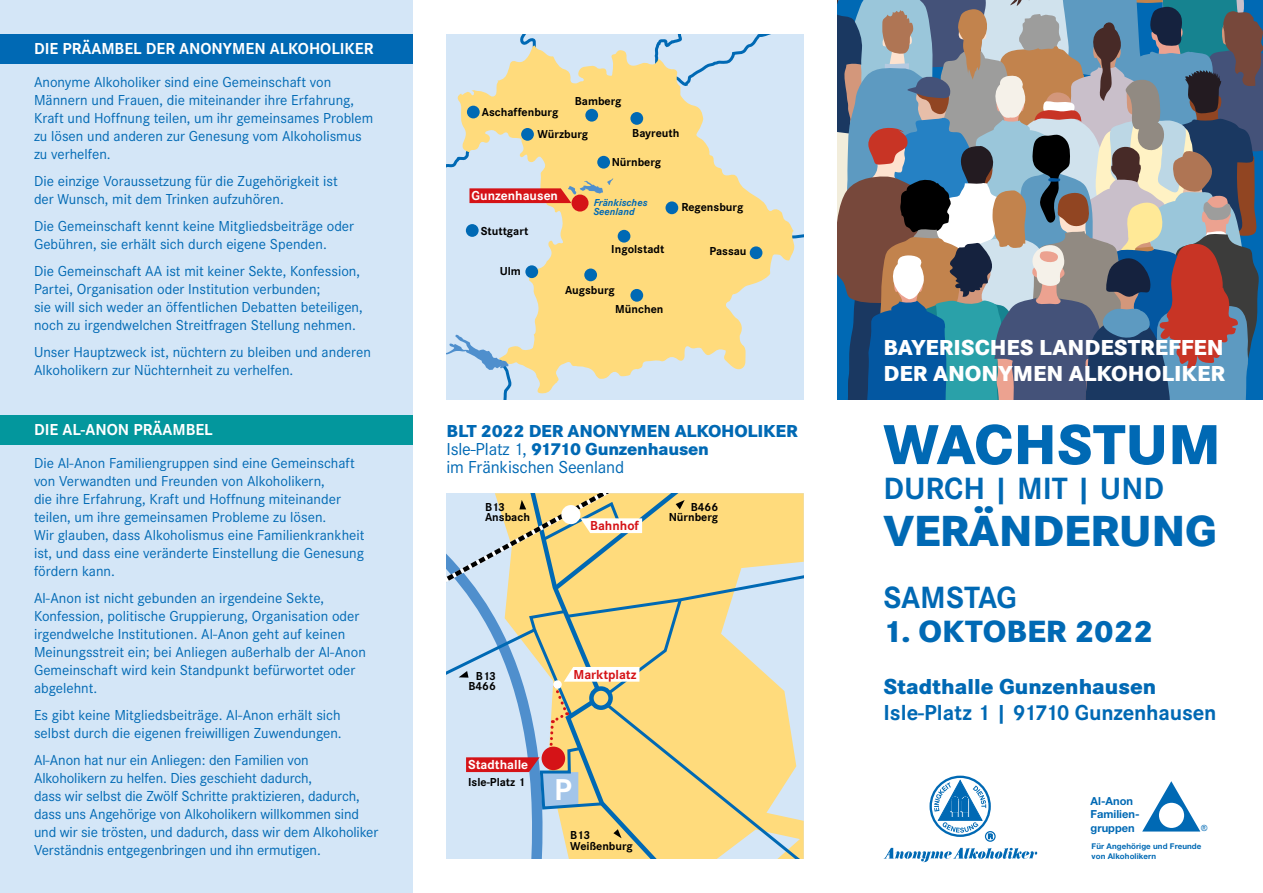
<style>
.page{position:relative;width:1263px;height:893px;background:#fff}
.page>*{position:absolute;margin:0;border:0;box-sizing:border-box;transform-origin:0 0}
.t1{font:800 58.35px "Corporate S";color:#0069b4}
.t2{font:800 45.15px "Corporate S";letter-spacing:-.01em;color:#0069b4}
.t3{font:700 31.95px "Corporate S";color:#0069b4}
.t4{font:800 31.95px "Corporate S";color:#0069b4}
.t5{font:700 31.35px "Corporate S";color:#fff}
.t6{font:800 22.5px/26.1px "Corporate S";color:#fff}
.t7{font:700 22.5px "Corporate S";letter-spacing:-.01em;color:#0069b4}
.t8{font:800 22.5px "Corporate S";color:#0069b4}
.t9{font:800 18px/18px "Corporate S";letter-spacing:-.01em;color:#0069b4}
.t10{font:700 16.5px "Corporate S";color:#fff}
.t11{font:15px/18px "Corporate S";color:#0069b4}
.t12{font:700 13.5px "Corporate S";color:#fff}
.t13{font:700 13.5px "Corporate S";color:#d51317}
.t14{font:700 12px/10.5px "Corporate S";color:#000}
.t15{font:700 11.1px/13.5px "Helvetica Neue";color:#0069b4}
.t16{font:italic 700 10.5px/9px "Corporate S";color:#0069b4}
.t17{font:8.4px "Arial";color:#0069b4}
.t18{font:700 7.95px/9.4px "Helvetica Neue";letter-spacing:.01em;color:#0069b4}
.s1{font-weight:400}
</style>
<div class="page">
<div style="left:0;top:0;width:412px;height:893px;background:#d4e6f7"></div>
<svg style="left:838px;top:0;width:425px;height:400px;background:#717e8c"></svg>
<svg style="left:446px;top:493px;width:358px;height:366px;background:#dfd3a5"></svg>
<div style="left:553px;top:680px;width:9px;height:9px;background:#fff;border-radius:50%"></div>
<div style="left:0;top:34px;width:412px;height:30px;background:#0069b4"></div>
<div style="left:0;top:415px;width:412px;height:30px;background:#03979d"></div>
<div style="left:446px;top:34px;width:358px;height:366px;background:#d4e6f7"></div>
<svg style="left:520px;top:34px;width:16px;height:11px"></svg>
<svg style="left:656px;top:34px;width:115px;height:11px"></svg>
<svg style="left:446px;top:158px;width:11px;height:10px"></svg>
<svg style="left:795px;top:234px;width:9px;height:5px"></svg>
<svg style="left:457px;top:45px;width:338px;height:349px;fill:#ffdb7c"></svg>
<svg style="left:446px;top:335px;width:67px;height:65px"></svg>
<div style="left:571px;top:195px;width:17px;height:17px;background:#d51317;border-radius:50%"></div>
<div style="left:630px;top:289px;width:13px;height:13px;background:#0069b4;border-radius:50%"></div>
<div style="left:525px;top:265px;width:13px;height:13px;background:#0069b4;border-radius:50%"></div>
<div style="left:466px;top:224px;width:13px;height:13px;background:#0069b4;border-radius:50%"></div>
<div style="left:584px;top:269px;width:13px;height:12px;background:#0069b4;border-radius:50%"></div>
<div style="left:750px;top:246px;width:12px;height:13px;background:#0069b4;border-radius:50%"></div>
<div style="left:467px;top:106px;width:13px;height:12px;background:#0069b4;border-radius:50%"></div>
<div style="left:585px;top:109px;width:13px;height:13px;background:#0069b4;border-radius:50%"></div>
<div style="left:630px;top:112px;width:13px;height:13px;background:#0069b4;border-radius:50%"></div>
<div style="left:521px;top:128px;width:13px;height:13px;background:#0069b4;border-radius:50%"></div>
<div style="left:618px;top:230px;width:12px;height:13px;background:#0069b4;border-radius:50%"></div>
<div style="left:665px;top:201px;width:13px;height:13px;background:#0069b4;border-radius:50%"></div>
<div style="left:597px;top:156px;width:13px;height:13px;background:#0069b4;border-radius:50%"></div>
<svg style="left:469px;top:178px;width:144px;height:25px"></svg>
<div style="left:929px;top:776px;width:62px;height:61px;border:2px solid #0069b4;border-radius:50%"></div>
<div style="left:985px;top:831px;width:11px;height:11px;border:1px solid #0069b4;border-radius:50%"></div>
<svg style="left:934px;top:780px;width:59px;height:59px"></svg>
<svg style="left:883px;top:848px;width:154px;height:14px"></svg>
<svg style="left:1142px;top:781px;width:58px;height:50px"></svg>
<p class="t10" style="left:34px;top:39px;width:341px">DIE PRÄAMBEL DER ANONYMEN ALKOHOLIKER</p>
<p class="t11" style="left:34px;top:73px;width:341px">Anonyme Alkoholiker sind eine Gemeinschaft von Männern und Frauen, die miteinander ihre Erfahrung, Kraft und Hoffnung teilen, um ihr gemeinsames Problem zu lösen und anderen zur Genesung vom Alkoholismus zu verhelfen.</p>
<p class="t11" style="left:34px;top:172px;width:305px">Die einzige Voraussetzung für die Zugehörigkeit ist der Wunsch, mit dem Trinken aufzuhören.</p>
<p class="t11" style="left:34px;top:217px;width:322px">Die Gemeinschaft kennt keine Mitgliedsbeiträge oder<br>Gebühren, sie erhält sich durch eigene Spenden.</p>
<p class="t11" style="left:34px;top:262px;width:330px">Die Gemeinschaft AA ist mit keiner Sekte, Konfession, Partei, Organisation oder Institution verbunden;<br>sie will sich weder an öffentlichen Debatten beteiligen, noch zu irgendwelchen Streitfragen Stellung nehmen.</p>
<p class="t11" style="left:34px;top:343px;width:339px">Unser Hauptzweck ist, nüchtern zu bleiben und anderen<br>Alkoholikern zur Nüchternheit zu verhelfen.</p>
<p class="t10" style="left:34px;top:420px;width:180px">DIE AL-ANON PRÄAMBEL</p>
<p class="t11" style="left:34px;top:455px;width:332px">Die Al-Anon Familiengruppen sind eine Gemeinschaft von Verwandten und Freunden von Alkoholikern,<br>die ihre Erfahrung, Kraft und Hoffnung miteinander teilen, um ihre gemeinsamen Probleme zu lösen.<br>Wir glauben, dass Alkoholismus eine Familienkrankheit ist, und dass eine veränderte Einstellung die Genesung fördern kann.</p>
<p class="t11" style="left:34px;top:590px;width:333px">Al-Anon ist nicht gebunden an irgendeine Sekte, Konfession, politische Gruppierung, Organisation oder irgendwelche Institutionen. Al-Anon geht auf keinen Meinungsstreit ein; bei Anliegen außerhalb der Al-Anon Gemeinschaft wird kein Standpunkt befürwortet oder abgelehnt.</p>
<p class="t11" style="left:34px;top:707px;width:309px">Es gibt keine Mitgliedsbeiträge. Al-Anon erhält sich selbst durch die eigenen freiwilligen Zuwendungen.</p>
<p class="t11" style="left:34px;top:752px;width:346px">Al-Anon hat nur ein Anliegen: den Familien von Alkoholikern zu helfen. Dies geschieht dadurch,<br>dass wir selbst die Zwölf Schritte praktizieren, dadurch, dass uns Angehörige von Alkoholikern willkommen sind und wir sie trösten, und dadurch, dass wir dem Alkoholiker Verständnis entgegenbringen und ihn ermutigen.</p>
<p class="t14" style="left:482px;top:107px;width:78px">Aschaffenburg</p>
<p class="t14" style="left:575px;top:96px;width:48px">Bamberg</p>
<p class="t14" style="left:537px;top:129px;width:52px">Würzburg</p>
<p class="t14" style="left:632px;top:128px;width:49px">Bayreuth</p>
<p class="t12" style="left:472px;top:188px;width:88px">Gunzenhausen</p>
<p class="t14" style="left:481px;top:226px;width:49px">Stuttgart</p>
<p class="t14" style="left:500px;top:266px;width:23px">Ulm</p>
<p class="t14" style="left:612px;top:157px;width:51px">Nürnberg</p>
<p class="t16" style="left:594px;top:198px;width:55px">Fränkisches<br>Seenland</p>
<p class="t14" style="left:611px;top:244px;width:55px">Ingolstadt</p>
<p class="t14" style="left:565px;top:285px;width:51px">Augsburg</p>
<p class="t14" style="left:615px;top:304px;width:50px">München</p>
<p class="t14" style="left:681px;top:202px;width:64px">Regensburg</p>
<p class="t14" style="left:709px;top:246px;width:39px">Passau</p>
<p class="t9" style="left:446px;top:423px;width:353px">BLT 2022 DER ANONYMEN ALKOHOLIKER<br><span class="s1">Isle-Platz 1,</span> 91710 Gunzenhausen<br><span class="s1">im Fränkischen Seenland</span></p>
<p class="t14" style="left:485px;top:502px;width:46px">B13<br>Ansbach</p>
<p class="t14" style="left:669px;top:502px;width:51px;text-align:right">B466<br>Nürnberg</p>
<p class="t13" style="left:590px;top:518px;width:50px">Bahnhof</p>
<p class="t14" style="left:468px;top:671px;width:29px;text-align:right">B13<br>B466</p>
<p class="t12" style="left:468px;top:757px;width:61px">Stadthalle</p>
<p class="t14" style="left:468px;top:777px;width:58px">Isle-Platz 1</p>
<p class="t13" style="left:573px;top:667px;width:64px">Marktplatz</p>
<h3 class="t5" style="left:554px;top:771px;width:19px">P</h3>
<p class="t14" style="left:570px;top:830px;width:64px">B13<br>Weißenburg</p>
<h3 class="t6" style="left:883px;top:334px;width:343px">BAYERISCHES LANDESTREFFEN<br>DER ANONYMEN ALKOHOLIKER</h3>
<h1 class="t1" style="left:883px;top:410px;width:339px">WACHSTUM</h1>
<h3 class="t3" style="left:883px;top:470px;width:282px">DURCH | MIT | UND</h3>
<h2 class="t2" style="left:883px;top:504px;width:335px">VERÄNDERUNG</h2>
<h3 class="t3" style="left:883px;top:579px;width:135px">SAMSTAG</h3>
<h3 class="t4" style="left:883px;top:612px;width:271px">1. OKTOBER 2022</h3>
<h3 class="t8" style="left:883px;top:674px;width:274px">Stadthalle Gunzenhausen</h3>
<h3 class="t7" style="left:883px;top:700px;width:335px">Isle-Platz 1 | 91710 Gunzenhausen</h3>
<p class="t15" style="left:1090px;top:794px;width:51px">Al-Anon<br>Familien&shy;gruppen</p>
<p class="t18" style="left:1091px;top:841px;width:111px">Für Angehörige und Freunde von Alkoholikern</p>
<p class="t17" style="left:1201px;top:823px;width:8px">®</p>
</div>
